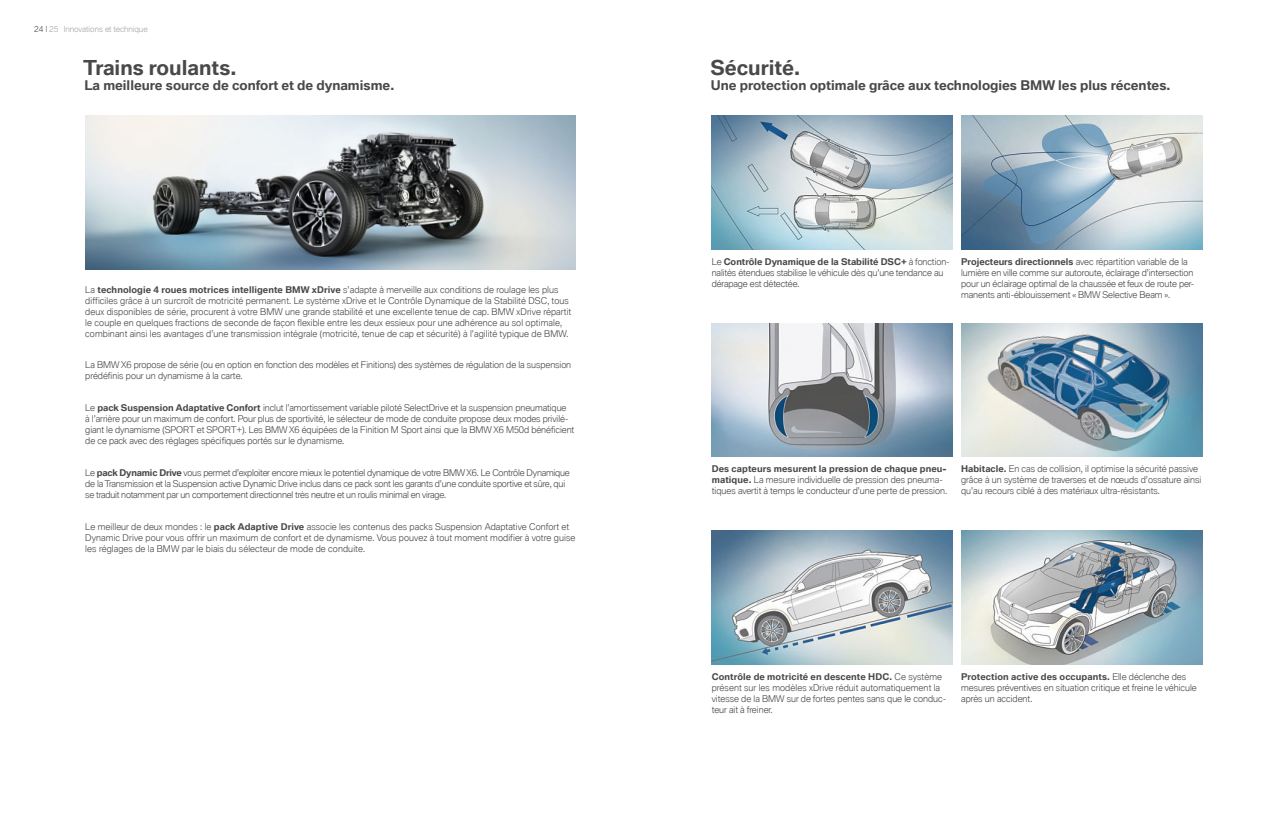
<style>
.page{position:relative;width:1287px;height:823px;background:#fff}
.page>*{position:absolute;margin:0;border:0;box-sizing:border-box;transform-origin:0 0}
.t1{font:700 20px "BMW Type Global Pro";color:#4a4949}
.t2{font:700 13px "BMW Type Global Pro";color:#4a4949}
.t3{font:300 9px/11px "BMW Type Global Pro";letter-spacing:-.005em;color:#4a4949}
.t4{font:300 8px "BMW Type Global Pro";color:#a8a7a7}
.s1{color:#4a4949}
.s2{font-weight:700}
</style>
<div class="page">
<img style="left:85px;top:116px;width:491px;height:153px">
<img style="left:961px;top:116px;width:241px;height:133px">
<img style="left:712px;top:116px;width:241px;height:133px">
<img style="left:712px;top:323px;width:241px;height:133px">
<img style="left:961px;top:323px;width:241px;height:133px">
<img style="left:712px;top:530px;width:241px;height:134px">
<img style="left:961px;top:530px;width:241px;height:134px">
<p class="t4" style="left:34px;top:23px;width:115px"><span class="s1">24 |</span> 25 Innovations et technique</p>
<h1 class="t1" style="left:83px;top:56px;width:155px">Trains roulants.</h1>
<h2 class="t2" style="left:84px;top:78px;width:311px">La meilleure source de confort et de dynamisme.</h2>
<p class="t3" style="left:85px;top:284px;width:488px">La <span class="s2">technologie 4 roues motrices intelligente BMW xDrive</span> s’adapte à merveille aux conditions de roulage les plus difficiles grâce à un surcroît de motricité permanent. Le système xDrive et le Contrôle Dynamique de la Stabilité DSC, tous deux disponibles de série, procurent à votre BMW une grande stabilité et une excellente tenue de cap. BMW xDrive répartit le couple en quelques fractions de seconde de façon flexible entre les deux essieux pour une adhérence au sol optimale, combinant ainsi les avantages d’une transmission intégrale (motricité, tenue de cap et sécurité) à l’agilité typique de BMW.</p>
<p class="t3" style="left:85px;top:360px;width:487px">La BMW X6 propose de série (ou en option en fonction des modèles et Finitions) des systèmes de régulation de la suspension prédéfinis pour un dynamisme à la carte.</p>
<p class="t3" style="left:85px;top:403px;width:491px">Le <span class="s2">pack Suspension Adaptative Confort</span> inclut l’amortissement variable piloté SelectDrive et la suspension pneumatique<br>à l’arrière pour un maximum de confort. Pour plus de sportivité, le sélecteur de mode de conduite propose deux modes privilé&shy;giant le dynamisme (SPORT et SPORT+). Les BMW X6 équipées de la Finition M Sport ainsi que la BMW X6 M50d bénéficient de ce pack avec des réglages spécifiques portés sur le dynamisme.</p>
<p class="t3" style="left:85px;top:468px;width:486px">Le <span class="s2">pack Dynamic Drive</span> vous permet d’exploiter encore mieux le potentiel dynamique de votre BMW X6. Le Contrôle Dynamique de la Transmission et la Suspension active Dynamic Drive inclus dans ce pack sont les garants d’une conduite sportive et sûre, qui se traduit notamment par un comportement directionnel très neutre et un roulis minimal en virage.</p>
<p class="t3" style="left:85px;top:522px;width:492px">Le meilleur de deux mondes : le <span class="s2">pack Adaptive Drive</span> associe les contenus des packs Suspension Adaptative Confort et<br>Dynamic Drive pour vous offrir un maximum de confort et de dynamisme. Vous pouvez à tout moment modifier à votre guise les réglages de la BMW par le biais du sélecteur de mode de conduite.</p>
<h1 class="t1" style="left:710px;top:56px;width:91px">Sécurité.</h1>
<h2 class="t2" style="left:711px;top:78px;width:461px">Une protection optimale grâce aux technologies BMW les plus récentes.</h2>
<p class="t3" style="left:712px;top:256px;width:239px">Le <span class="s2">Contrôle Dynamique de la Stabilité DSC+</span> à fonction&shy;nalités étendues stabilise le véhicule dès qu’une tendance au dérapage est détectée.</p>
<p class="t3" style="left:961px;top:256px;width:235px"><span class="s2">Projecteurs directionnels</span> avec répartition variable de la lumière en ville comme sur autoroute, éclairage d’intersection pour un éclairage optimal de la chaussée et feux de route per&shy;manents anti-éblouissement « BMW Selective Beam ».</p>
<p class="t3" style="left:712px;top:463px;width:237px"><span class="s2">Des capteurs mesurent la pression de chaque pneu&shy;matique.</span> La mesure individuelle de pression des pneuma&shy;tiques avertit à temps le conducteur d’une perte de pression.</p>
<p class="t3" style="left:961px;top:463px;width:242px"><span class="s2">Habitacle.</span> En cas de collision, il optimise la sécurité passive grâce à un système de traverses et de nœuds d’ossature ainsi qu’au recours ciblé à des matériaux ultra-résistants.</p>
<p class="t3" style="left:712px;top:671px;width:236px"><span class="s2">Contrôle de motricité en descente HDC.</span> Ce système présent sur les modèles xDrive réduit automatiquement la vitesse de la BMW sur de fortes pentes sans que le conduc&shy;teur ait à freiner.</p>
<p class="t3" style="left:961px;top:671px;width:237px"><span class="s2">Protection active des occupants.</span> Elle déclenche des mesures préventives en situation critique et freine le véhicule après un accident.</p>
</div>
